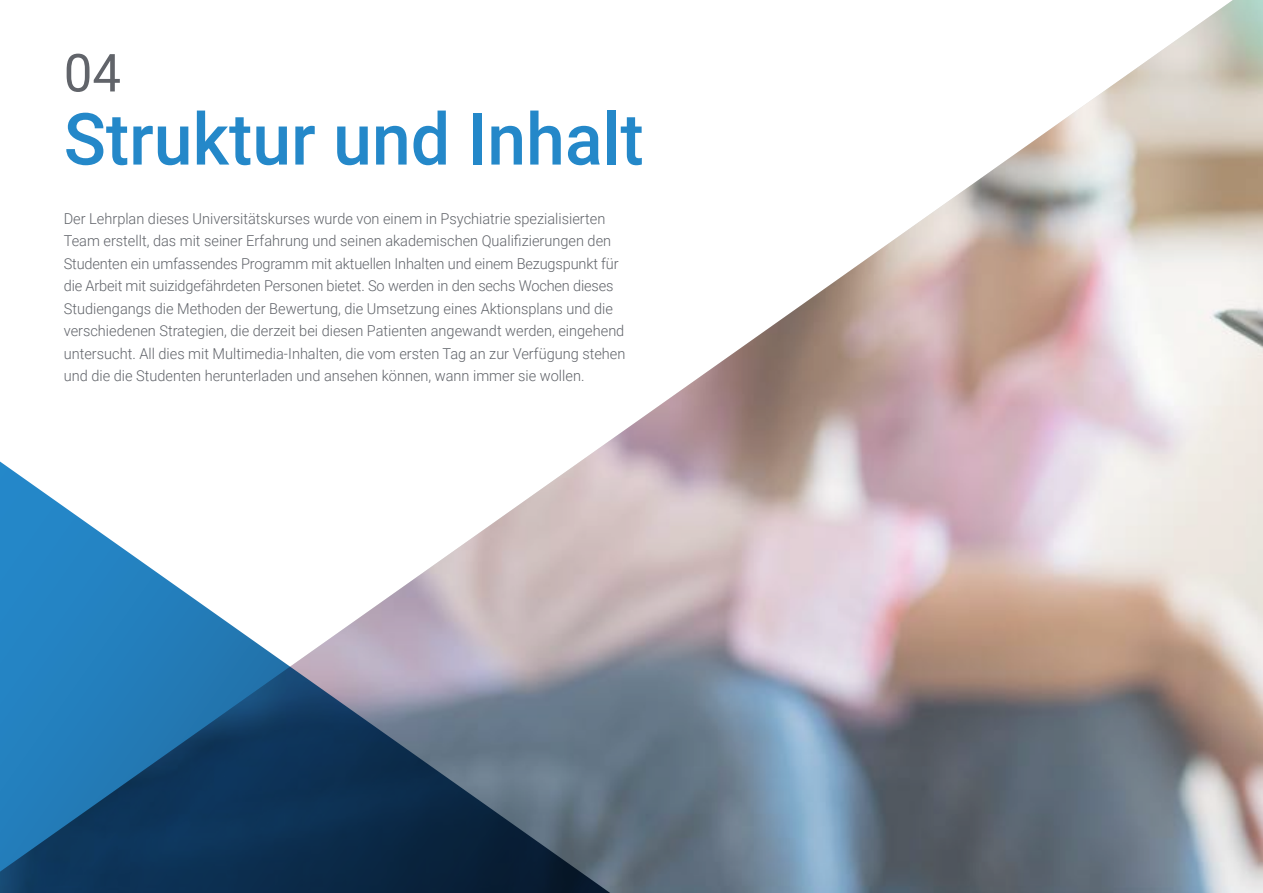
<style>
.page{position:relative;width:1263px;height:893px;background:#fff}
.page>*{position:absolute;margin:0;border:0;box-sizing:border-box;transform-origin:0 0}
.t1{font:500 72px "Roboto";color:#2488c9}
.t2{font:52.5px "Roboto";color:#61646a}
.t3{font:300 15px/22.5px "Roboto";color:#61646a}
</style>
<div class="page">
<img style="left:602px;top:0;width:661px;height:893px">
<svg style="left:0;top:446px;width:640px;height:447px"></svg>
<h2 class="t2" style="left:64px;top:36px;width:59px">04</h2>
<h1 class="t1" style="left:64px;top:89px;width:581px">Struktur und Inhalt</h1>
<p class="t3" style="left:64px;top:207px;width:563px">Der Lehrplan dieses Universitätskurses wurde von einem in Psychiatrie spezialisierten Team erstellt, das mit seiner Erfahrung und seinen akademischen Qualifizierungen den Studenten ein umfassendes Programm mit aktuellen Inhalten und einem Bezugspunkt für die Arbeit mit suizidgefährdeten Personen bietet. So werden in den sechs Wochen dieses Studiengangs die Methoden der Bewertung, die Umsetzung eines Aktionsplans und die verschiedenen Strategien, die derzeit bei diesen Patienten angewandt werden, eingehend untersucht. All dies mit Multimedia-Inhalten, die vom ersten Tag an zur Verfügung stehen und die die Studenten herunterladen und ansehen können, wann immer sie wollen.</p>
</div>
